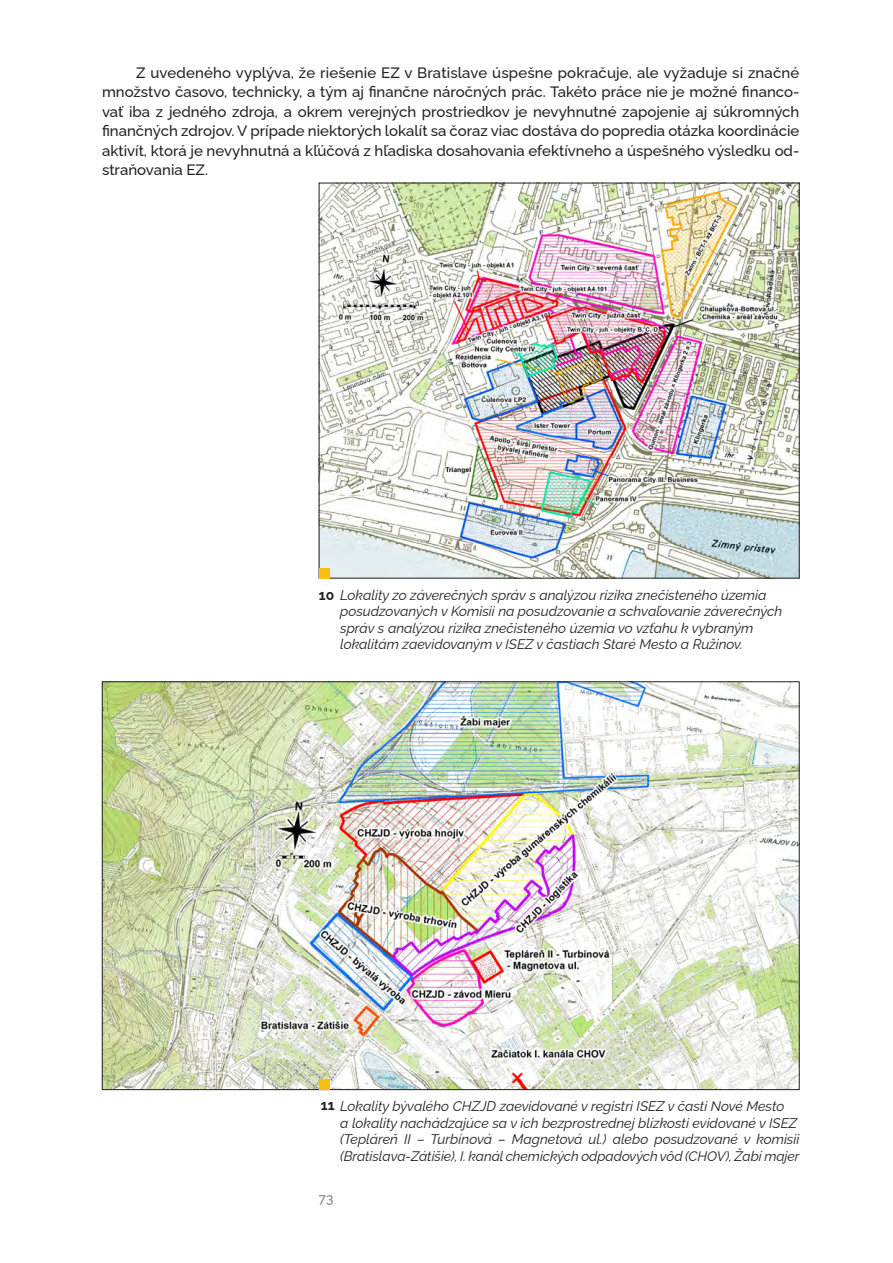
<style>
.page{position:relative;width:893px;height:1263px;background:#fff}
.page>*{position:absolute;margin:0;border:0;box-sizing:border-box;transform-origin:0 0}
.t1{font:500 15px/19.5px "Raleway";color:#231f20}
.t2{font:italic 13.95px/16.5px "Raleway";color:#231f20}
.t3{font:italic 13.8px "Raleway";letter-spacing:-.005em;color:#231f20}
.t4{font:500 13.5px "Raleway";color:#808285}
.s1{font-weight:700;font-style:normal}
</style>
<div class="page">
<img style="left:321px;top:185px;width:476px;height:391px">
<div style="left:319px;top:568px;width:11px;height:10px;background:#fdbe12"></div>
<img style="left:104px;top:683px;width:693px;height:405px">
<div style="left:319px;top:1079px;width:11px;height:11px;background:#fdbe12"></div>
<p class="t1" style="left:102px;top:61px;width:699px;text-indent:34px">Z uvedeného vyplýva, že riešenie EZ v Bratislave úspešne pokračuje, ale vyžaduje si značné množstvo časovo, technicky, a tým aj finančne náročných prác. Takéto práce nie je možné financo&shy;vať iba z jedného zdroja, a okrem verejných prostriedkov je nevyhnutné zapojenie aj súkromných finančných zdrojov. V prípade niektorých lokalít sa čoraz viac dostáva do popredia otázka koordinácie aktivít, ktorá je nevyhnutná a kľúčová z hľadiska dosahovania efektívneho a úspešného výsledku od&shy;straňovania EZ.</p>
<p class="t2" style="left:340px;top:585px;width:444px;text-indent:-21px"><span class="s1">10</span> Lokality zo záverečných správ s analýzou rizika znečisteného územia posudzovaných v Komisii na posudzovanie a schvaľovanie záverečných správ s analýzou rizika znečisteného územia vo vzťahu k vybraným lokalitám zaevidovaným v ISEZ v častiach Staré Mesto a Ružinov.</p>
<p class="t2" style="left:340px;top:1097px;width:461px;text-indent:-19px"><span class="s1">11</span> Lokality bývalého CHZJD zaevidované v registri ISEZ v časti Nové Mesto<br>a lokality nachádzajúce sa v ich bezprostrednej blízkosti evidované v ISEZ (Tepláreň II – Turbínová – Magnetová ul.) alebo posudzované v komisii</p>
<p class="t3" style="left:340px;top:1145px;width:461px">(Bratislava-Zátišie), I. kanál chemických odpadových vôd (CHOV), Žabí majer</p>
<p class="t4" style="left:319px;top:1188px;width:16px">73</p>
</div>
